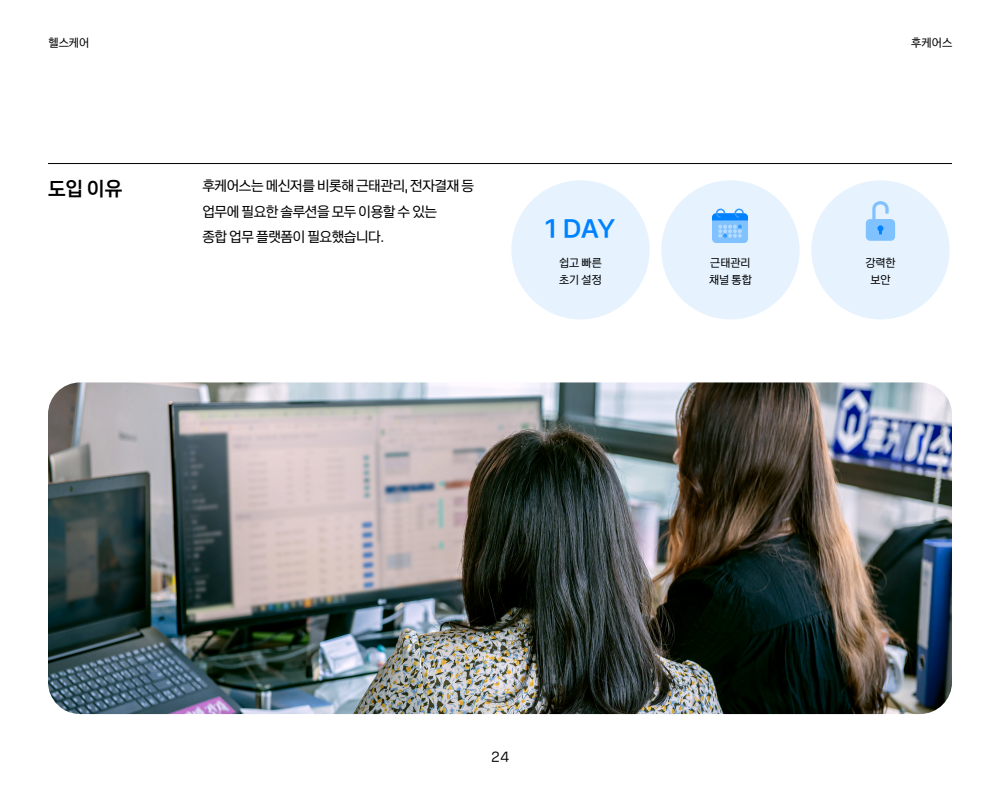
<style>
.page{position:relative;width:1000px;height:800px;background:#fff}
.page>*{position:absolute;margin:0;border:0;box-sizing:border-box;transform-origin:0 0}
.t1{font:25.4px "Kakao Big OTF Bold";color:#0082ff}
.t2{font:19.7px "Kakao Big OTF Bold";color:#000}
.t3{font:14.1px/25.4px "Kakao Big OTF Regular";letter-spacing:-.03em;color:#000}
.t4{font:14px "Kakao Big OTF Regular";color:#000}
.t5{font:11.5px "Kakao Big OTF Regular";color:#000}
.t6{font:11.3px/16.9px "Kakao Big OTF Regular";color:#000}
</style>
<div class="page">
<img style="left:48px;top:382px;width:904px;height:332px">
<hr style="left:48px;top:163px;width:904px;height:1px;background:#000">
<div style="left:511px;top:180px;width:139px;height:139px;background:#e6f3ff;border-radius:50%"></div>
<div style="left:661px;top:180px;width:139px;height:139px;background:#e6f3ff;border-radius:50%"></div>
<div style="left:811px;top:180px;width:139px;height:139px;background:#e6f3ff;border-radius:50%"></div>
<div style="left:712px;top:213px;width:36px;height:30px;background:#80c1ff;border-radius:4px"></div>
<svg style="left:712px;top:208px;width:36px;height:30px"></svg>
<div style="left:866px;top:219px;width:29px;height:22px;background:#80c1ff;border-radius:4px"></div>
<svg style="left:872px;top:201px;width:17px;height:18px"></svg>
<svg style="left:877px;top:225px;width:6px;height:9px"></svg>
<p class="t5" style="left:48px;top:35px;width:43px">헬스케어</p>
<p class="t5" style="left:911px;top:35px;width:43px">후케어스</p>
<h2 class="t2" style="left:48px;top:176px;width:76px">도입 이유</h2>
<p class="t3" style="left:202px;top:173px;width:273px">후케어스는 메신저를 비롯해 근태관리, 전자결재 등 업무에 필요한 솔루션을 모두 이용할 수 있는<br>종합 업무 플랫폼이 필요했습니다.</p>
<h1 class="t1" style="left:544px;top:212px;width:73px">1 DAY</h1>
<p class="t6" style="left:559px;top:254px;width:44px">쉽고 빠른 초기 설정</p>
<p class="t6" style="left:709px;top:254px;width:44px">근태관리 채널 통합</p>
<p class="t6" style="left:865px;top:254px;width:32px;text-align:center">강력한 보안</p>
<p class="t4" style="left:491px;top:747px;width:20px">24</p>
</div>
